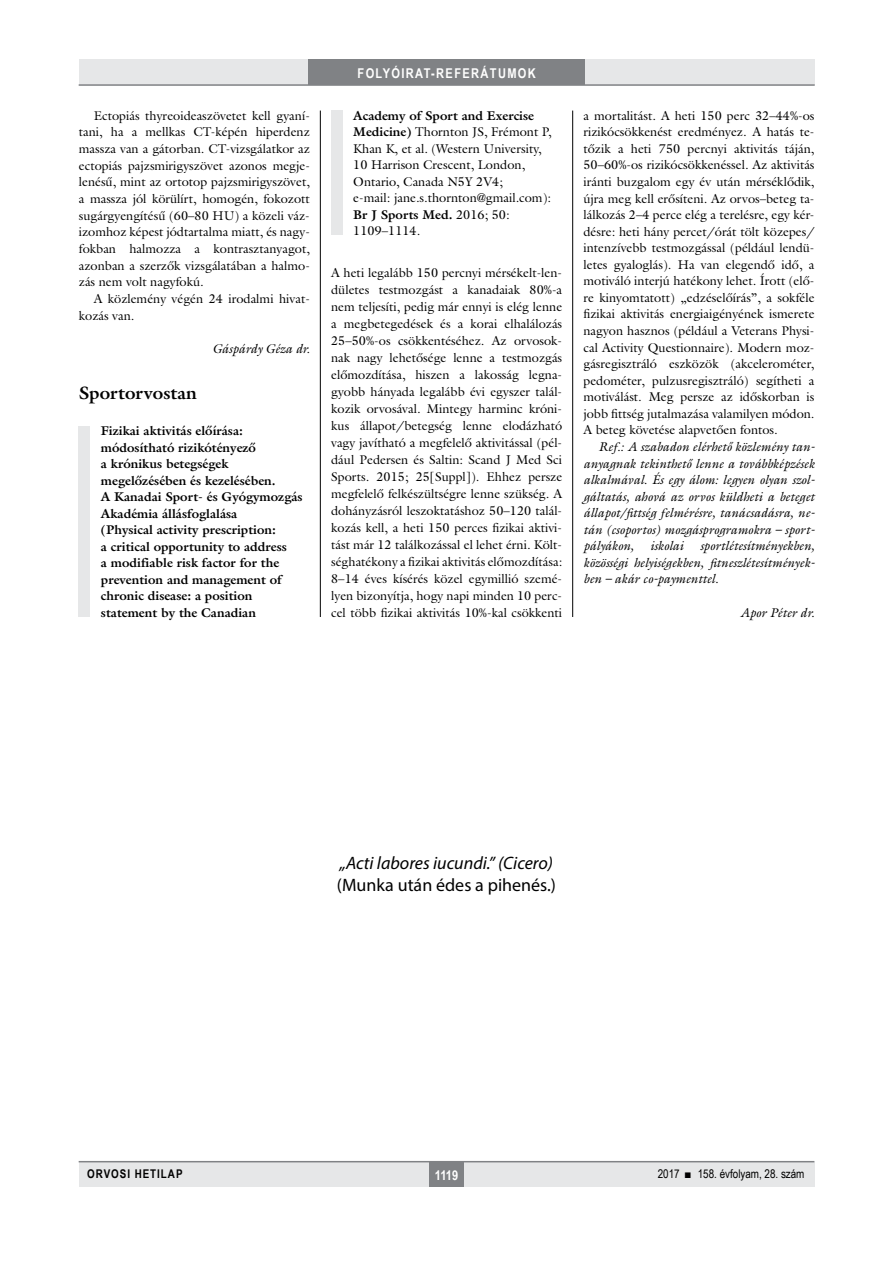
<style>
.page{position:relative;width:893px;height:1263px;background:#fff}
.page>*{position:absolute;margin:0;border:0;box-sizing:border-box;transform-origin:0 0}
.HIRD_cim{font:italic 18px/21.6px "Myriad Pro";color:#000}
.alcimbold{font:700 18px "Galliard Reg";color:#000}
.t1{font:700 13.5px "Arial Narrow";letter-spacing:.1em;color:#fff}
.ref-tompa{font:12.75px/17px "Galliard Reg";color:#000;text-align:justify}
.ref-Body{font:12.75px/16.6px "Galliard Reg";color:#000}
.ref-Body-2{font:italic 12.75px/16.5px "Galliard Reg";color:#000;text-align:justify}
.ref-lead{font:700 12.75px/16.5px "Galliard Reg";color:#000}
.ref-lead-2{font:12.75px/16.5px "Galliard Reg";color:#000}
.t2{font:12px "Arial Narrow";color:#000}
.t3{font:700 12px "Arial Narrow";letter-spacing:.08em;color:#000}
.s1{font-weight:700}
.s2{font-style:normal}
</style>
<div class="page">
<div style="left:79px;top:1161px;width:735px;height:25px;background:#e6e7e8"></div>
<div style="left:429px;top:1161px;width:34px;height:25px;background:#808285"></div>
<hr style="left:79px;top:1161px;width:735px;height:1px;background:#808285">
<div style="left:79px;top:60px;width:735px;height:25px;background:#e6e7e8"></div>
<div style="left:308px;top:60px;width:277px;height:25px;background:#808285"></div>
<hr style="left:79px;top:84px;width:736px;height:2px;background:#808285">
<hr style="left:320px;top:111px;width:1px;height:1026px;background:#000">
<hr style="left:572px;top:111px;width:1px;height:1026px;background:#000">
<div style="left:79px;top:426px;width:11px;height:191px;background:#e6e7e8"></div>
<div style="left:331px;top:111px;width:11px;height:124px;background:#e6e7e8"></div>
<div style="left:79px;top:624px;width:735px;height:520px;background:#fff"></div>
<p class="ref-Body" style="left:79px;top:107px;width:233px;text-indent:15px">Ectopiás thyreoideaszövetet kell gyaní&shy;tani, ha a mellkas CT-képén hiperdenz massza van a gátorban. CT-vizsgálatkor az ectopiás pajzsmirigyszövet azonos megje&shy;lenésű, mint az ortotop pajzsmirigyszövet, a massza jól körülírt, homogén, fokozott sugárgyengítésű (60–80 HU) a közeli váz&shy;izomhoz képest jódtartalma miatt, és nagy&shy;fokban halmozza a kontrasztanyagot, azonban a szerzők vizsgálatában a halmo&shy;zás nem volt nagyfokú.</p>
<p class="ref-Body" style="left:79px;top:290px;width:233px;text-indent:15px">A közlemény végén 24 irodalmi hivat&shy;kozás van.</p>
<p class="ref-Body-2" style="left:212px;top:340px;width:99px">Gáspárdy Géza dr.</p>
<p class="alcimbold" style="left:79px;top:381px;width:119px">Sportorvostan</p>
<p class="ref-lead" style="left:101px;top:422px;width:203px">Fizikai aktivitás előírása: módosítható rizikótényező<br>a krónikus betegségek megelőzésében és kezelésében.<br>A Kanadai Sport- és Gyógymozgás<br>Akadémia állásfoglalása<br>(Physical activity prescription:<br>a critical opportunity to address<br>a modifiable risk factor for the prevention and management of chronic disease: a position statement by the Canadian</p>
<p class="t1" style="left:358px;top:63px;width:180px">FOLYÓIRAT-REFERÁTUMOK</p>
<p class="ref-lead-2" style="left:353px;top:107px;width:200px"><span class="s1">Academy of Sport and Exercise<br>Medicine)</span> Thornton JS, Frémont P,<br>Khan K, et al. (Western University,<br>10 Harrison Crescent, London,<br>Ontario, Canada N5Y 2V4;<br>e-mail: jane.s.thornton@gmail.com):<br><span class="s1">Br J Sports Med.</span> 2016; 50:<br>1109–1114.</p>
<p class="ref-tompa" style="left:331px;top:264px;width:233px">A heti legalább 150 percnyi mérsékelt-len&shy;dületes testmozgást a kanadaiak 80%-a nem teljesíti, pedig már ennyi is elég lenne a megbetegedések és a korai elhalálozás 25–50%-os csökkentéséhez. Az orvosok&shy;nak nagy lehetősége lenne a testmozgás előmozdítása, hiszen a lakosság legna&shy;gyobb hányada legalább évi egyszer talál&shy;kozik orvosával. Mintegy harminc króni&shy;kus állapot/betegség lenne elodázható vagy javítható a megfelelő aktivitással (pél&shy;dául Pedersen és Saltin: Scand J Med Sci Sports. 2015; 25[Suppl]). Ehhez persze megfelelő felkészültségre lenne szükség. A dohányzásról leszoktatáshoz 50–120 talál&shy;kozás kell, a heti 150 perces fizikai aktivi&shy;tást már 12 találkozással el lehet érni. Költ&shy;séghatékony a fizikai aktivitás előmozdítása:<br>8–14 éves kísérés közel egymillió szemé&shy;lyen bizonyítja, hogy napi minden 10 perc&shy;cel több fizikai aktivitás 10%-kal csökkenti</p>
<p class="ref-tompa" style="left:583px;top:107px;width:233px;line-height:16.5px">a mortalitást. A heti 150 perc 32–44%-os rizikócsökkenést eredményez. A hatás te&shy;tőzik a heti 750 percnyi aktivitás táján, 50–60%-os rizikócsökkenéssel. Az aktivitás iránti buzgalom egy év után mérséklődik, újra meg kell erősíteni. Az orvos–beteg ta&shy;lálkozás 2–4 perce elég a terelésre, egy kér&shy;désre: heti hány percet/órát tölt közepes/ intenzívebb testmozgással (például lendü&shy;letes gyaloglás). Ha van elegendő idő, a motiváló interjú hatékony lehet. Írott (elő&shy;re kinyomtatott) „edzéselőírás”, a sokféle fizikai aktivitás energiaigényének ismerete nagyon hasznos (például a Veterans Physi&shy;cal Activity Questionnaire). Modern moz&shy;gásregisztráló eszközök (akcelerométer, pedométer, pulzusregisztráló) segítheti a motiválást. Meg persze az időskorban is jobb fittség jutalmazása valamilyen módon.<br>A beteg követése alapvetően fontos.</p>
<p class="ref-Body-2" style="left:583px;top:438px;width:233px;text-indent:15px">Ref.: A szabadon elérhető közlemény tan&shy;anyagnak tekinthető lenne a továbbképzések alkalmával. És egy álom: legyen olyan szol&shy;gáltatás, ahová az orvos küldheti a beteget állapot/fittség felmérésre, tanácsadásra, ne&shy;tán (csoportos) mozgásprogramokra – sport&shy;pályákon,</p>
<p class="ref-Body-2" style="left:583px;top:538px;width:233px;text-indent:117px">sportlétesítményekben, közösségi helyiségekben, fitneszlétesítmények&shy;ben – akár co-paymenttel.</p>
<p class="ref-Body-2" style="left:740px;top:604px;width:76px">Apor Péter dr.</p>
<p class="ref-Body-2" style="left:650px;top:538px;width:35px">iskolai</p>
<p class="HIRD_cim" style="left:337px;top:852px;width:221px">„Acti labores iucundi.” (Cicero) <span class="s2">(Munka után édes a pihenés.)</span></p>
<p class="t3" style="left:87px;top:1165px;width:97px">ORVOSI HETILAP</p>
<p class="t1" style="left:435px;top:1165px;width:25px">1119</p>
<p class="t2" style="left:658px;top:1165px;width:148px">2017 ■ 158. évfolyam, 28. szám</p>
</div>
